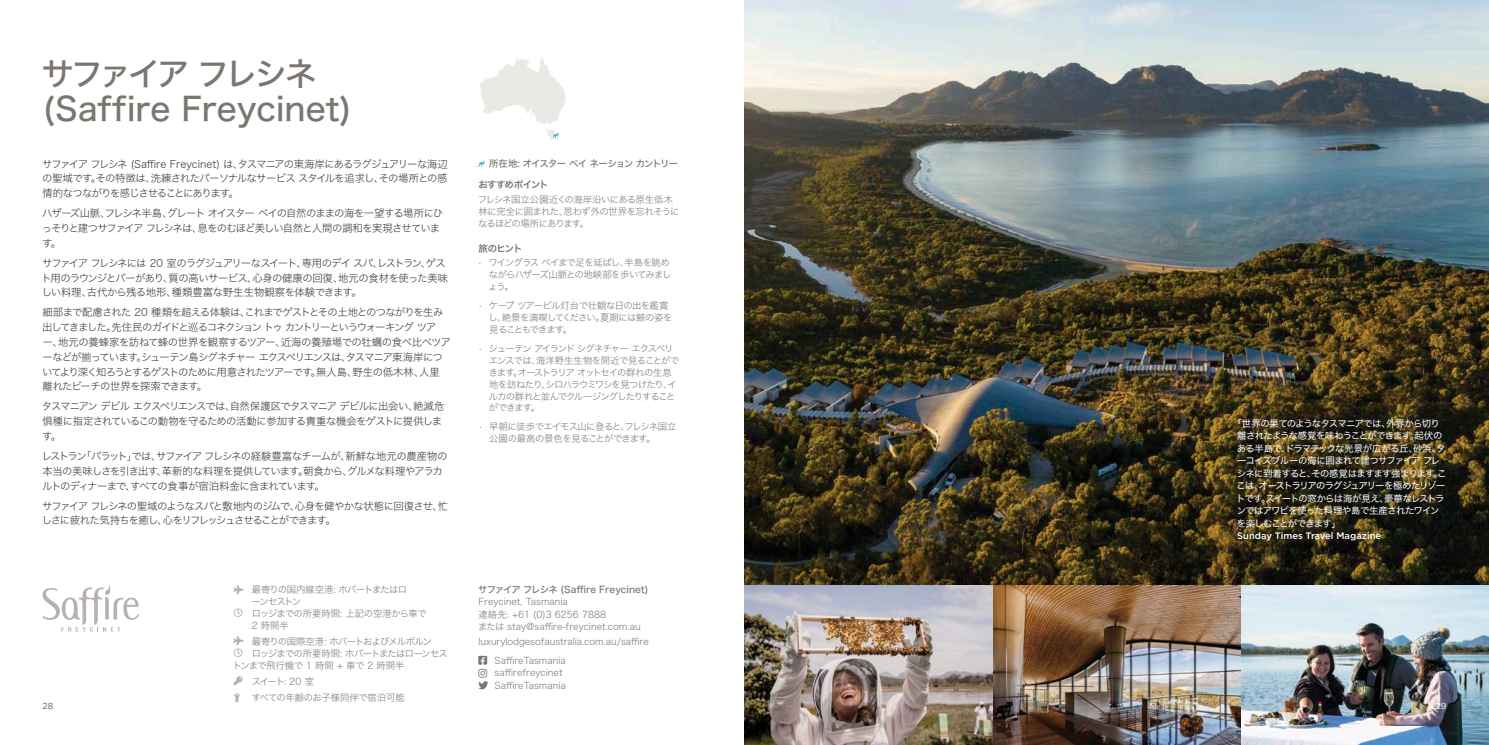
<style>
.page{position:relative;width:1489px;height:745px;background:#fff}
.page>*{position:absolute;margin:0;border:0;box-sizing:border-box;transform-origin:0 0}
.t1{font:32.5px/35px "Hiragino Sans W5";color:#7b766f}
.t2{font:10.38px/14.8px "Hiragino Sans W2";letter-spacing:-.08em;color:#333334}
.t3{font:9.38px/12.5px "Hiragino Sans W4";letter-spacing:-.07em;color:#fff}
.t4{font:9.38px/11.9px "Hiragino Sans W2";letter-spacing:-.045em;color:#7b766f}
.t5{font:9.38px/11.9px "Hiragino Sans W2";letter-spacing:-.1em;color:#7b766f}
.t6{font:9.38px/12.5px "Hiragino Sans W2";color:#7b766f}
.t7{font:9.38px/18.9px "Hiragino Sans W2";letter-spacing:-.005em;color:#7b766f}
.t8{font:9.38px/11.9px "Hiragino Sans W2";letter-spacing:-.065em;color:#7b766f}
.t9{font:9.38px/11.9px "Hiragino Sans W2";letter-spacing:-.07em;color:#7b766f}
.t10{font:9.38px/11.9px "Hiragino Sans W2";letter-spacing:-.085em;color:#7b766f}
.t11{font:9.38px "Hiragino Sans W2";letter-spacing:-.075em;color:#7b766f}
.t12{font:9.38px "Hiragino Sans W5";color:#7b766f}
.t13{font:500 9.38px "Gotham";color:#fff}
.t14{font:9.38px "Hiragino Sans W5";letter-spacing:-.09em;color:#7b766f}
.t15{font:9.38px "Hiragino Sans W6";letter-spacing:-.07em;color:#7b766f}
.t16{font:8.75px "Gotham";color:#636366}
.t17{font:8.75px "Gotham";color:#fff}
.s1{color:#9b958f}
</style>
<div class="page">
<img style="left:744px;top:0;width:744px;height:744px">
<svg style="left:43px;top:584px;width:96px;height:47px"></svg>
<svg style="left:480px;top:57px;width:86px;height:82px"></svg>
<svg style="left:475px;top:160px;width:9px;height:7px"></svg>
<h1 class="t1" style="left:41px;top:54px;width:312px">サファイア フレシネ(Saffire Freycinet)</h1>
<p class="t2" style="left:42px;top:155px;width:407px;text-align:justify">サファイア フレシネ (Saffire Freycinet) は、タスマニアの東海岸にあるラグジュアリーな海辺の聖域です。その特徴は、洗練されたパーソナルなサービス スタイルを追求し、その場所との感情的なつながりを感じさせることにあります。</p>
<p class="t2" style="left:42px;top:205px;width:403px">ハザーズ山脈、フレシネ半島、グレート オイスター ベイの自然のままの海を一望する場所にひっそりと建つサファイア フレシネは、息をのむほど美しい自然と人間の調和を実現させています。</p>
<p class="t2" style="left:41px;top:254px;width:408px">サファイア フレシネには 20 室のラグジュアリーなスイート、専用のデイ スパ、レストラン、ゲスト用のラウンジとバーがあり、質の高いサービス、心身の健康の回復、地元の食材を使った美味しい料理、古代から残る地形、種類豊富な野生生物観察を体験できます。</p>
<p class="t2" style="left:42px;top:304px;width:410px">細部まで配慮された 20 種類を超える体験は、これまでゲストとその土地とのつながりを生み出してきました。先住民のガイドと巡るコネクション トゥ カントリーというウォーキング ツア<br>ー、地元の養蜂家を訪ねて蜂の世界を観察するツアー、近海の養殖場での牡蠣の食べ比べツアーなどが揃っています。シューテン島シグネチャー エクスペリエンスは、タスマニア東海岸についてより深く知ろうとするゲストのために用意されたツアーです。無人島、野生の低木林、人里離れたビーチの世界を探索できます。</p>
<p class="t2" style="left:42px;top:398px;width:404px">タスマニアン デビル エクスペリエンスでは、自然保護区でタスマニア デビルに出会い、絶滅危惧種に指定されているこの動物を守るための活動に参加する貴重な機会をゲストに提供します。</p>
<p class="t2" style="left:42px;top:447px;width:407px">レストラン「パラット」では、サファイア フレシネの経験豊富なチームが、新鮮な地元の農産物の本当の美味しさを引き出す、革新的な料理を提供しています。朝食から、グルメな料理やアラカルトのディナーまで、すべての食事が宿泊料金に含まれています。</p>
<p class="t2" style="left:42px;top:497px;width:408px">サファイア フレシネの聖域のようなスパと敷地内のジムで、心身を健やかな状態に回復させ、忙しさに疲れた気持ちを癒し、心をリフレッシュさせることができます。</p>
<p class="t14" style="left:489px;top:155px;width:190px">所在地: オイスター ベイ ネーション カントリー</p>
<p class="t15" style="left:478px;top:176px;width:72px">おすすめポイント</p>
<p class="t4" style="left:478px;top:193px;width:203px">フレシネ国立公園近くの海岸沿いにある原生低木林に完全に囲まれた、思わず外の世界を忘れそうになるほどの場所にあります。</p>
<p class="t15" style="left:478px;top:239px;width:45px">旅のヒント</p>
<p class="t10" style="left:488px;top:256px;width:185px;text-indent:-10px"><span class="s1">•</span> ワイングラス ベイまで足を延ばし、半島を眺めながらハザーズ山脈との地峡部を歩いてみましょう。</p>
<p class="t8" style="left:488px;top:299px;width:186px;text-indent:-10px"><span class="s1">•</span> ケープ ツアービル灯台で壮観な日の出を鑑賞し、絶景を満喫してください。夏期には鯨の姿を見ることもできます。</p>
<p class="t5" style="left:488px;top:341px;width:192px;text-indent:-11px"><span class="s1">•</span> シューテン アイランド シグネチャー エクスペリエンスでは、海洋野生生物を間近で見ることができます。オーストラリア オットセイの群れの生息地を訪ねたり、シロハラウミワシを見つけたり、イルカの群れと並んでクルージングしたりすることができます。</p>
<p class="t4" style="left:489px;top:420px;width:189px;text-indent:-11px"><span class="s1">•</span> 早朝に徒歩でエイモス山に登ると、フレシネ国立公園の最高の景色を見ることができます。</p>
<p class="t3" style="left:1236px;top:416px;width:212px;text-indent:-4px">「世界の果てのようなタスマニアでは、外界から切り離されたような感覚を味わうことができます。起伏のある半島で、ドラマチックな光景が広がる丘、砂浜、ターコイズブルーの海に囲まれて建つサファイアフレシネに到着すると、その感覚はますます強まります。ここは、オーストラリアのラグジュアリーを極めたリゾートです。スイートの窓からは海が見え、豪華なレストランではアワビを使った料理や島で生産されたワインを楽しむことができます」</p>
<p class="t13" style="left:1237px;top:529px;width:145px">Sunday Times Travel Magazine</p>
<p class="t12" style="left:478px;top:580px;width:172px">サファイア フレシネ (Saffire Freycinet)</p>
<p class="t6" style="left:478px;top:594px;width:164px">Freycinet, Tasmania<br>連絡先: +61 (0)3 6256 7888<br>または stay@saffire-freycinet.com.au</p>
<p class="t7" style="left:494px;top:630px;width:156px;text-indent:-16px">luxurylodgesofaustralia.com.au/saffire<br>SaffireTasmania</p>
<p class="t6" style="left:494px;top:665px;width:73px">saffirefreycinet<br>SaffireTasmania</p>
<p class="t9" style="left:252px;top:582px;width:177px">最寄りの国内線空港: ホバートまたはロ<br>ーンセストン<br>ロッジまでの所要時間: 上記の空港から車で<br>2 時間半</p>
<p class="t11" style="left:252px;top:632px;width:182px">最寄りの国際空港: ホバートおよびメルボルン</p>
<p class="t11" style="left:252px;top:644px;width:198px">ロッジまでの所要時間: ホバートまたはローンセス</p>
<p class="t4" style="left:233px;top:658px;width:173px">トンまで飛行機で 1 時間 + 車で 2 時間半</p>
<p class="t4" style="left:252px;top:672px;width:155px;line-height:16.1px">スイート: 20 室<br>すべての年齢のお子様同伴で宿泊可能</p>
<p class="t16" style="left:43px;top:700px;width:12px">28</p>
<p class="t17" style="left:1435px;top:700px;width:12px">29</p>
</div>
